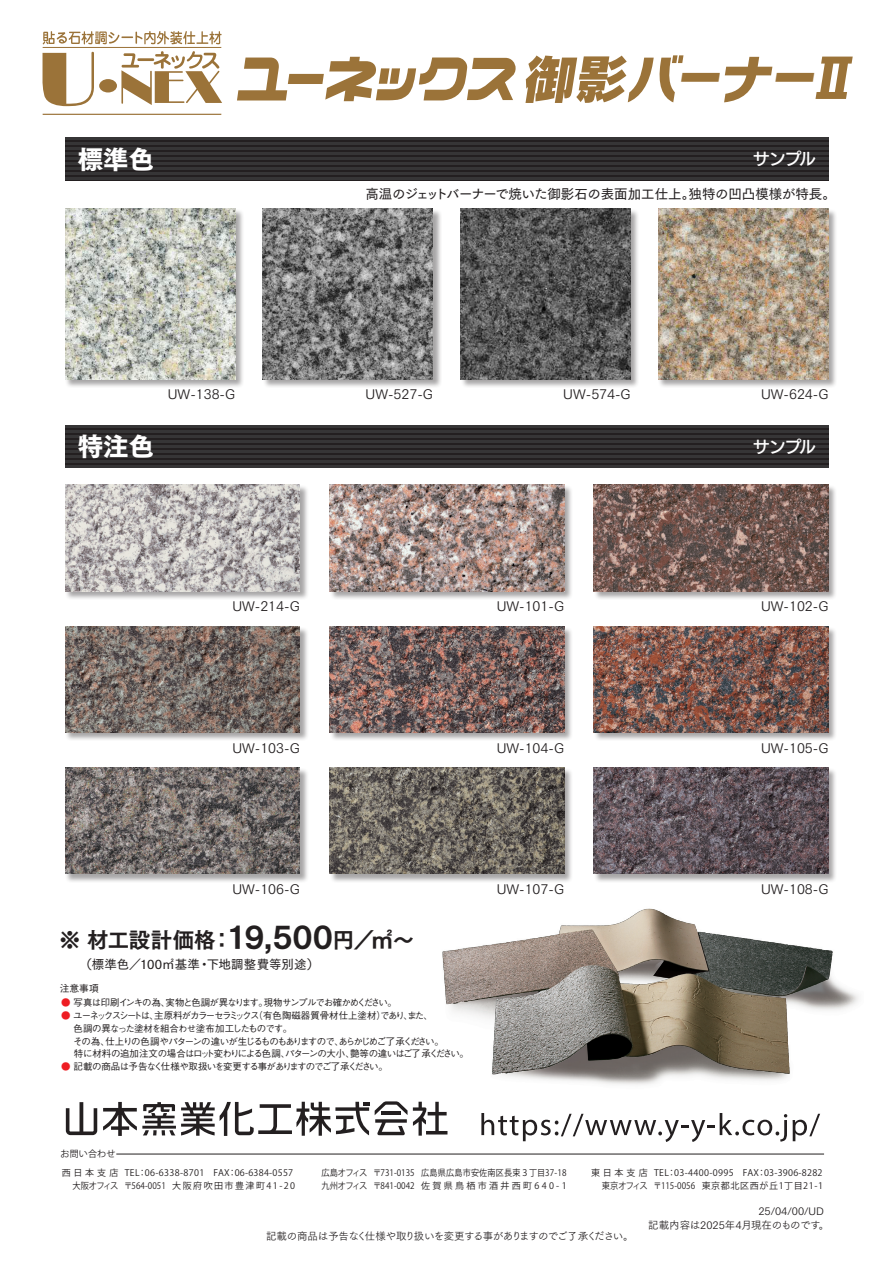
<style>
.page{position:relative;width:893px;height:1263px;background:#fff}
.page>*{position:absolute;margin:0;border:0;box-sizing:border-box;transform-origin:0 0}
.t1{font:italic 52.65px "Rodin NTLG Pro EB";color:#9b7339}
.t2{font:25.5px "Tsuku Go Pro H";color:#fff}
.t3{font:21.45px "Tsuku Go Pro E";color:#231f20}
.t4{font:16.5px "New Rodin Pro DB";letter-spacing:-.05em;color:#fff}
.t5{font:13.5px "Tsuku Go Pro R";color:#231f20}
.t6{font:13.5px "Tsuku Go Pro D";letter-spacing:-.02em;color:#231f20}
.t7{font:12.45px "Tsuku Go Pro D";letter-spacing:.005em;color:#231f20}
.t8{font:10.5px "Tsuku Go Pro R";letter-spacing:-.06em;color:#231f20}
.t9{font:10.5px/13.5px "Tsuku Go Pro R";color:#231f20}
.t10{font:500 9.75px "Gothic BBB Pro";color:#231f20}
.t11{font:500 9.45px/12.8px "Gothic BBB Pro";letter-spacing:-.095em;color:#231f20}
.t12{font:500 9.45px "Gothic BBB Pro";letter-spacing:-.075em;color:#231f20}
.t13{font:9px/13.5px "Koz Go Pro";letter-spacing:.025em;color:#231f20;text-align:right}
.t14{font:9px/13.5px "Koz Go Pro";letter-spacing:.025em;color:#231f20;scale:.9 1}
.t15{font:9px/13.5px "Koz Go Pro";letter-spacing:.005em;color:#231f20}
.t16{font:9px/13.5px "Koz Go Pro";letter-spacing:.005em;color:#231f20;scale:.9 1}
.t17{font:9px "Koz Go Pro";color:#231f20}
.t18{font:9px/13.5px "Koz Go Pro";letter-spacing:-.08em;color:#231f20}
.s1{font-family:"UD Shin Go Pro";font-weight:700}
.s2{font-size:28.95px}
.s3{color:#ee1d23}
</style>
<div class="page">
<svg style="left:237px;top:57px;width:279px;height:44px"></svg>
<svg style="left:42px;top:31px;width:180px;height:84px"></svg>
<img style="left:418px;top:908px;width:441px;height:206px">
<div style="left:65px;top:209px;width:179px;height:179px;background:#231f20;opacity:.4"></div>
<img style="left:65px;top:209px;width:170px;height:170px">
<div style="left:65px;top:485px;width:244px;height:115px;background:#231f20;opacity:.4"></div>
<img style="left:65px;top:485px;width:235px;height:106px">
<div style="left:65px;top:626px;width:244px;height:116px;background:#231f20;opacity:.4"></div>
<img style="left:65px;top:626px;width:235px;height:107px">
<div style="left:65px;top:767px;width:244px;height:116px;background:#231f20;opacity:.4"></div>
<img style="left:65px;top:767px;width:235px;height:107px">
<div style="left:329px;top:485px;width:244px;height:115px;background:#231f20;opacity:.4"></div>
<img style="left:329px;top:485px;width:235px;height:106px">
<div style="left:329px;top:626px;width:244px;height:116px;background:#231f20;opacity:.4"></div>
<img style="left:329px;top:626px;width:235px;height:107px">
<div style="left:329px;top:767px;width:244px;height:116px;background:#231f20;opacity:.4"></div>
<img style="left:329px;top:767px;width:235px;height:107px">
<div style="left:594px;top:485px;width:243px;height:115px;background:#231f20;opacity:.4"></div>
<img style="left:594px;top:485px;width:234px;height:106px">
<div style="left:594px;top:626px;width:243px;height:116px;background:#231f20;opacity:.4"></div>
<img style="left:594px;top:626px;width:234px;height:107px">
<div style="left:594px;top:767px;width:243px;height:116px;background:#231f20;opacity:.4"></div>
<img style="left:594px;top:767px;width:234px;height:107px">
<div style="left:460px;top:209px;width:180px;height:179px;background:#231f20;opacity:.4"></div>
<img style="left:460px;top:209px;width:171px;height:170px">
<div style="left:263px;top:209px;width:179px;height:179px;background:#231f20;opacity:.4"></div>
<img style="left:263px;top:209px;width:170px;height:170px">
<div style="left:658px;top:209px;width:179px;height:179px;background:#231f20;opacity:.4"></div>
<img style="left:658px;top:209px;width:170px;height:170px">
<svg style="left:65px;top:140px;width:763px;height:38px;background:#292627"></svg>
<hr style="left:65px;top:178px;width:763px;height:2px;background:#363536">
<hr style="left:65px;top:173px;width:763px;height:2px;background:#363536">
<hr style="left:65px;top:168px;width:763px;height:2px;background:#363536">
<hr style="left:65px;top:163px;width:763px;height:2px;background:#363536">
<hr style="left:65px;top:158px;width:763px;height:2px;background:#363536">
<hr style="left:65px;top:153px;width:763px;height:2px;background:#363536">
<hr style="left:65px;top:148px;width:763px;height:2px;background:#363536">
<hr style="left:65px;top:143px;width:763px;height:2px;background:#363536">
<hr style="left:65px;top:138px;width:763px;height:2px;background:#363536">
<div style="left:65px;top:425px;width:763px;height:43px;background:#231f20"></div>
<hr style="left:65px;top:465px;width:763px;height:3px;background:#363536">
<hr style="left:65px;top:460px;width:763px;height:3px;background:#363536">
<hr style="left:65px;top:455px;width:763px;height:3px;background:#363536">
<hr style="left:65px;top:450px;width:763px;height:3px;background:#363536">
<hr style="left:65px;top:445px;width:763px;height:3px;background:#363536">
<hr style="left:65px;top:440px;width:763px;height:3px;background:#363536">
<hr style="left:65px;top:435px;width:763px;height:3px;background:#363536">
<hr style="left:65px;top:430px;width:763px;height:3px;background:#363536">
<hr style="left:65px;top:425px;width:763px;height:3px;background:#363536">
<hr style="left:116px;top:1154px;width:708px;height:1px;background:#231f20">
<svg style="left:66px;top:1102px;width:31px;height:33px"></svg>
<svg style="left:375px;top:1101px;width:32px;height:34px"></svg>
<svg style="left:413px;top:1102px;width:34px;height:34px"></svg>
<svg style="left:103px;top:1102px;width:266px;height:34px"></svg>
<svg style="left:481px;top:1113px;width:306px;height:29px"></svg>
<svg style="left:793px;top:1114px;width:27px;height:27px"></svg>
<h1 class="t1" style="left:521px;top:43px;width:351px">御影バーナー<span class="s1">Ⅱ</span></h1>
<h2 class="t2" style="left:78px;top:145px;width:78px">標準色</h2>
<h3 class="t4" style="left:753px;top:145px;width:64px">サンプル</h3>
<h3 class="t5" style="left:168px;top:383px;width:69px">UW-138-G</h3>
<h3 class="t6" style="left:365px;top:183px;width:472px">高温のジェットバーナーで焼いた御影石の表面加工仕上。独特の凹凸模様が特長。</h3>
<h3 class="t5" style="left:366px;top:383px;width:69px">UW-527-G</h3>
<h3 class="t5" style="left:563px;top:383px;width:69px">UW-574-G</h3>
<h3 class="t5" style="left:761px;top:383px;width:69px">UW-624-G</h3>
<h2 class="t2" style="left:78px;top:433px;width:78px">特注色</h2>
<h3 class="t4" style="left:753px;top:432px;width:64px">サンプル</h3>
<h3 class="t5" style="left:232px;top:595px;width:69px">UW-214-G</h3>
<h3 class="t5" style="left:497px;top:595px;width:69px">UW-101-G</h3>
<h3 class="t5" style="left:232px;top:737px;width:69px">UW-103-G</h3>
<h3 class="t5" style="left:497px;top:737px;width:69px">UW-104-G</h3>
<h3 class="t5" style="left:232px;top:878px;width:69px">UW-106-G</h3>
<h3 class="t3" style="left:59px;top:921px;width:357px">※ 材工設計価格：<span class="s2">19,500</span>円／㎡～</h3>
<h3 class="t7" style="left:80px;top:954px;width:241px">（標準色／100㎡基準・下地調整費等別途）</h3>
<p class="t10" style="left:60px;top:980px;width:40px">注意事項</p>
<p class="t11" style="left:61px;top:995px;width:337px"><span class="s3">●</span> 写真は印刷インキの為、実物と色調が異なります。現物サンプルでお確かめください。</p>
<p class="t11" style="left:61px;top:1008px;width:409px"><span class="s3">●</span> ユーネックスシートは、主原料がカラーセラミックス（有色陶磁器質骨材仕上塗材）であり、また、<br>　 色調の異なった塗材を組合わせ塗布加工したものです。<br>　 その為、仕上りの色調やパターンの違いが生じるものもありますので、あらかじめご了承ください。<br>　 特に材料の追加注文の場合はロット変わりによる色調、パターンの大小、艶等の違いはご了承ください。</p>
<p class="t12" style="left:61px;top:1059px;width:328px"><span class="s3">●</span> 記載の商品は予告なく仕様や取扱いを変更する事がありますのでご了承ください。</p>
<h3 class="t5" style="left:497px;top:878px;width:69px">UW-107-G</h3>
<h3 class="t5" style="left:761px;top:595px;width:69px">UW-102-G</h3>
<h3 class="t5" style="left:761px;top:737px;width:69px">UW-105-G</h3>
<h3 class="t5" style="left:761px;top:878px;width:69px">UW-108-G</h3>
<p class="t13" style="left:61px;top:1145px;width:59px;line-height:18.6px;text-align:left">お問い合わせ西日本支店</p>
<p class="t17" style="left:62px;top:1180px;width:105px">　 大阪オフィス 〒564-0051</p>
<p class="t13" style="left:125px;top:1166px;width:172px">TEL：06-6338-8701 FAX：06-6384-0557大阪府吹田市豊津町41-20</p>
<p class="t18" style="left:311px;top:1166px;width:58px">　 広島オフィス　 九州オフィス</p>
<p class="t16" style="left:373px;top:1166px;width:48px">〒731-0135〒841-0042</p>
<p class="t14" style="left:421px;top:1166px;width:163px">広島県広島市安佐南区長束３丁目37-18佐賀県鳥栖市酒井西町640-1</p>
<p class="t15" style="left:591px;top:1166px;width:105px">東日本支店<br>　 東京オフィス 〒115-0056</p>
<p class="t13" style="left:654px;top:1166px;width:170px">TEL：03-4400-0995 FAX：03-3906-8282東京都北区西が丘1丁目21-1</p>
<p class="t8" style="left:266px;top:1228px;width:369px">記載の商品は予告なく仕様や取り扱いを変更する事がありますのでご了承ください。</p>
<p class="t9" style="left:648px;top:1203px;width:183px;text-indent:110px">25/04/00/UD記載内容は2025年4月現在のものです。</p>
</div>
